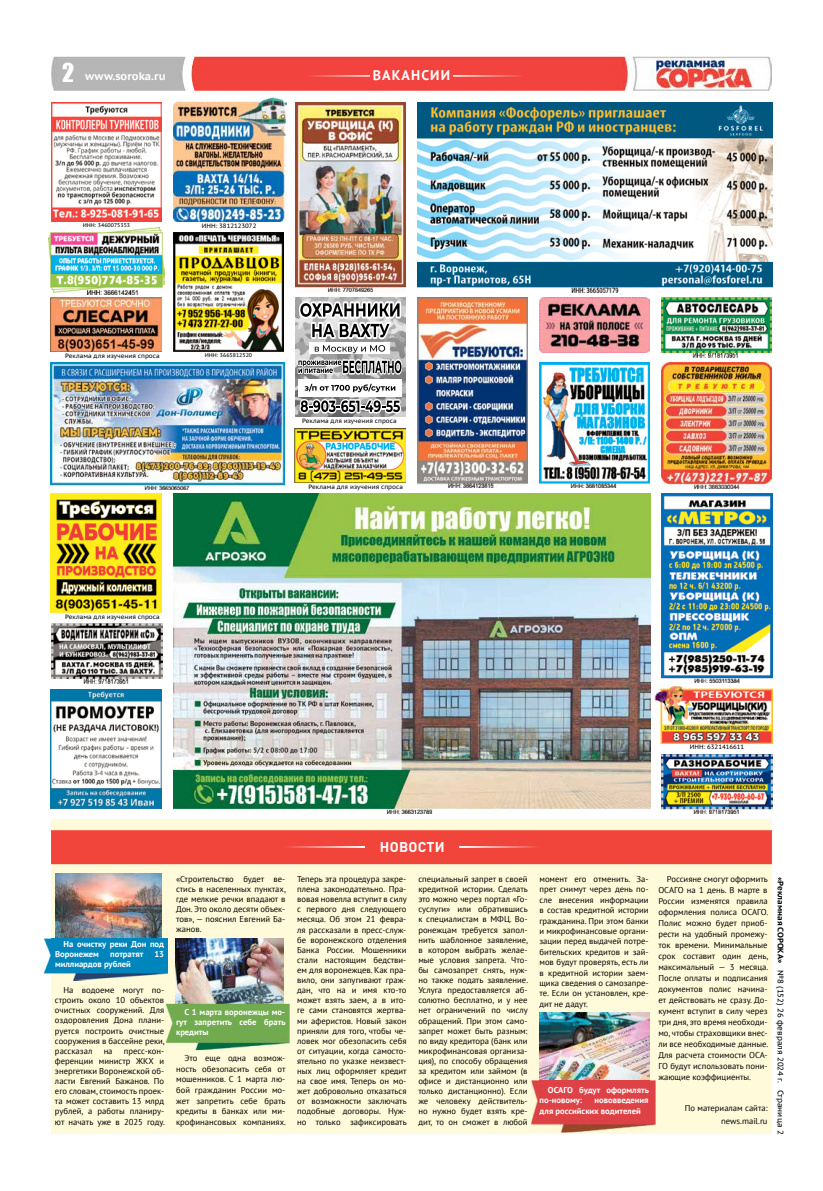
<style>
.page{position:relative;width:823px;height:1191px;background:#fff}
.page>*{position:absolute;margin:0;border:0;box-sizing:border-box;transform-origin:0 0}
.t1{font:700 14px "PT Sans";letter-spacing:.08em;color:#fff}
.t2{font:700 14px "DIN Pro";letter-spacing:.02em;color:#fff}
.t3{font:700 11px "PT Sans Caption";color:#fff}
.t4{font:8.5px/10.1px "PT Sans";color:#000;text-align:justify}
.t5{font:700 8.5px/10px "PT Sans";color:#fff}
.t6{font:8px "PT Sans Caption";color:#000}
.t7{font:6.2px "PT Sans Caption";color:#000}
.t8{font:5.4px "PT Sans Caption";color:#000}
.s1{font-family:"Impact";font-weight:400;font-size:23.9px}
.s2{font-weight:700}
</style>
<div class="page">
<img style="left:51px;top:57px;width:720px;height:34px">
<svg style="left:181px;top:57px;width:13px;height:34px"></svg>
<img style="left:453px;top:75px;width:105px;height:2px">
<img style="left:272px;top:75px;width:97px;height:2px">
<img style="left:294px;top:428px;width:111px;height:55px">
<div style="left:51px;top:819px;width:720px;height:315px;background:#fffad9"></div>
<img style="left:55px;top:873px;width:107px;height:65px">
<img style="left:175px;top:938px;width:108px;height:65px">
<img style="left:539px;top:1012px;width:110px;height:68px">
<img style="left:44px;top:938px;width:123px;height:42px">
<div style="left:51px;top:830px;width:720px;height:34px;background:#f1443b"></div>
<img style="left:459px;top:846px;width:115px;height:2px">
<img style="left:250px;top:846px;width:114px;height:2px">
<img style="left:51px;top:298px;width:110px;height:53px">
<img style="left:173px;top:493px;width:477px;height:320px">
<img style="left:417px;top:102px;width:354px;height:191px">
<img style="left:295px;top:297px;width:110px;height:119px">
<div style="left:298px;top:379px;width:103px;height:17px;background:#fff"></div>
<svg style="left:297px;top:384px;width:105px;height:32px"></svg>
<svg style="left:296px;top:297px;width:107px;height:80px"></svg>
<img style="left:166px;top:1003px;width:123px;height:47px">
<img style="left:531px;top:1080px;width:124px;height:52px">
<img style="left:417px;top:298px;width:110px;height:189px">
<img style="left:295px;top:102px;width:110px;height:189px">
<img style="left:661px;top:493px;width:110px;height:190px">
<img style="left:661px;top:754px;width:110px;height:59px">
<img style="left:660px;top:298px;width:111px;height:59px">
<img style="left:51px;top:624px;width:111px;height:59px">
<img style="left:661px;top:363px;width:110px;height:125px">
<img style="left:539px;top:363px;width:110px;height:124px">
<img style="left:51px;top:493px;width:111px;height:120px">
<img style="left:50px;top:689px;width:111px;height:119px">
<img style="left:654px;top:686px;width:117px;height:57px">
<img style="left:49px;top:227px;width:116px;height:68px">
<img style="left:50px;top:363px;width:234px;height:127px">
<img style="left:173px;top:98px;width:114px;height:123px">
<img style="left:51px;top:102px;width:111px;height:119px">
<img style="left:173px;top:232px;width:111px;height:120px">
<img style="left:539px;top:298px;width:110px;height:54px">
<p class="t3" style="left:62px;top:68px;width:105px"><span class="s1">2</span> www.soroka.ru</p>
<h1 class="t1" style="left:372px;top:66px;width:79px">ВАКАНСИИ</h1>
<p class="t8" style="left:83px;top:221px;width:49px">ИНН: 3460075353</p>
<p class="t7" style="left:202px;top:221px;width:56px">ИНН: 3812123072</p>
<p class="t7" style="left:65px;top:352px;width:96px">Реклама для изучения спроса</p>
<p class="t8" style="left:205px;top:351px;width:49px">ИНН: 3665812520</p>
<p class="t7" style="left:65px;top:612px;width:96px">Реклама для изучения спроса</p>
<p class="t7" style="left:302px;top:417px;width:96px">Реклама для изучения спроса</p>
<p class="t7" style="left:308px;top:482px;width:96px">Реклама для изучения спроса</p>
<p class="t7" style="left:689px;top:743px;width:56px">ИНН: 6321416611</p>
<p class="t5" style="left:55px;top:939px;width:111px;text-indent:9px">На очистку реки Дон под<br>Воронежем</p>
<p class="t5" style="left:110px;top:949px;width:35px">потратят</p>
<p class="t5" style="left:154px;top:949px;width:11px">13</p>
<p class="t5" style="left:55px;top:959px;width:77px">миллиардов рублей</p>
<p class="t4" style="left:55px;top:985px;width:111px;text-indent:9px">На водоеме могут по&shy;строить около 10 объектов очистных сооружений. Для оздоровления Дона плани&shy;руется построить очистные сооружения в бассейне реки, рассказал</p>
<p class="t4" style="left:55px;top:1045px;width:111px;text-indent:69px">пресс-кон&shy;ференции министр ЖКХ и энергетики Воронежской об&shy;ласти Евгений Бажанов. По его словам, стоимость проек&shy;та может составить 13 млрд рублей, а работы планиру&shy;ют начать уже в 2025 году.</p>
<p class="t4" style="left:104px;top:1045px;width:10px">на</p>
<p class="t4" style="left:176px;top:874px;width:111px">«Строительство будет ве&shy;стись в населенных пунктах, где мелкие речки впадают в Дон. Это около десяти объек&shy;тов», — пояснил Евгений Ба&shy;жанов.</p>
<p class="t5" style="left:176px;top:1006px;width:111px;text-align:justify;text-indent:9px">С 1 марта воронежцы мо&shy;гут запретить себе брать кредиты</p>
<p class="t4" style="left:176px;top:1052px;width:111px;line-height:10.6px;text-indent:9px">Это еще одна возмож&shy;ность обезопасить себя от мошенников. С 1 марта лю&shy;бой гражданин России мо&shy;жет запретить себе брать кредиты в банках или ми&shy;крофинансовых компаниях.</p>
<h1 class="t2" style="left:379px;top:834px;width:66px">НОВОСТИ</h1>
<p class="t4" style="left:539px;top:873px;width:111px;line-height:10.4px">момент его отменить. За&shy;прет снимут через день по&shy;сле внесения информации в состав кредитной истории гражданина. При этом банки и микрофинансовые органи&shy;зации перед выдачей потре&shy;бительских кредитов и зай&shy;мов будут проверять, есть ли в кредитной истории заем&shy;щика сведения о самозапре&shy;те. Если он установлен, кре&shy;дит не дадут.</p>
<p class="t4" style="left:297px;top:873px;width:111px">Теперь эта процедура закре&shy;плена законодательно. Пра&shy;вовая новелла вступит в силу с первого дня следующего месяца. Об этом 21 февра&shy;ля рассказали в пресс-служ&shy;бе воронежского отделения Банка России. Мошенники стали настоящим бедстви&shy;ем для воронежцев. Как пра&shy;вило, они запугивают граж&shy;дан, что на и имя кто-то может взять заем, а в ито&shy;ге сами становятся жертва&shy;ми аферистов. Новый закон приняли для того, чтобы че&shy;ловек мог обезопасить себя от ситуации, когда самосто&shy;ятельно по указке неизвест&shy;ных лиц оформляет кредит на свое имя. Теперь он мо&shy;жет добровольно отказаться от возможности заключать подобные договоры. Нуж&shy;но только зафиксировать</p>
<p class="t4" style="left:418px;top:873px;width:111px">специальный запрет в своей кредитной истории. Сделать это можно через портал «Го&shy;суслуги» или обратившись к специалистам в МФЦ. Во&shy;ронежцам требуется запол&shy;нить шаблонное заявление, в котором выбрать желае&shy;мые условия запрета. Что&shy;бы самозапрет снять, нуж&shy;но также подать заявление.<br>Услуга предоставляется аб&shy;солютно бесплатно, и у нее нет ограничений по числу обращений. При этом само&shy;запрет может быть разным: по виду кредитора (банк или микрофинансовая организа&shy;ция), по способу обращения за кредитом или займом (в офисе и дистанционно или только дистанционно). Если же человеку действитель&shy;но нужно будет взять кре&shy;дит, то он сможет в любой</p>
<p class="t4" style="left:658px;top:873px;width:111px;line-height:11px;text-indent:9px">Россияне смогут оформить ОСАГО на 1 день. В марте в России изменятся правила оформления полиса ОСАГО.<br>Полис можно будет приоб&shy;рести на удобный промежу&shy;ток времени. Минимальные срок составит один день, максимальный — 3 месяца.<br>После оплаты и подписания документов полис начина&shy;ет действовать не сразу. До&shy;кумент вступит в силу через три дня, это время необходи&shy;мо, чтобы страховщики внес&shy;ли все необходимые данные.<br>Для расчета стоимости ОСА-ГО будут использовать пони&shy;жающие коэффициенты.</p>
<p class="t5" style="left:539px;top:1084px;width:111px;line-height:10.4px;text-indent:9px">ОСАГО будут оформлять по-новому:</p>
<p class="t5" style="left:539px;top:1095px;width:111px;line-height:10.4px;text-indent:55px">нововведения для российских водителей</p>
<p class="t4" style="left:684px;top:1101px;width:84px;line-height:12.6px;text-align:right">По материалам сайта: news.mail.ru</p>
<p class="t6" style="left:785px;top:877px;width:259px;rotate:90deg"><span class="s2">«Рекламная СОРОКА»</span> №8 (152) 26 февраля 2024 г. Страница 2</p>
</div>
